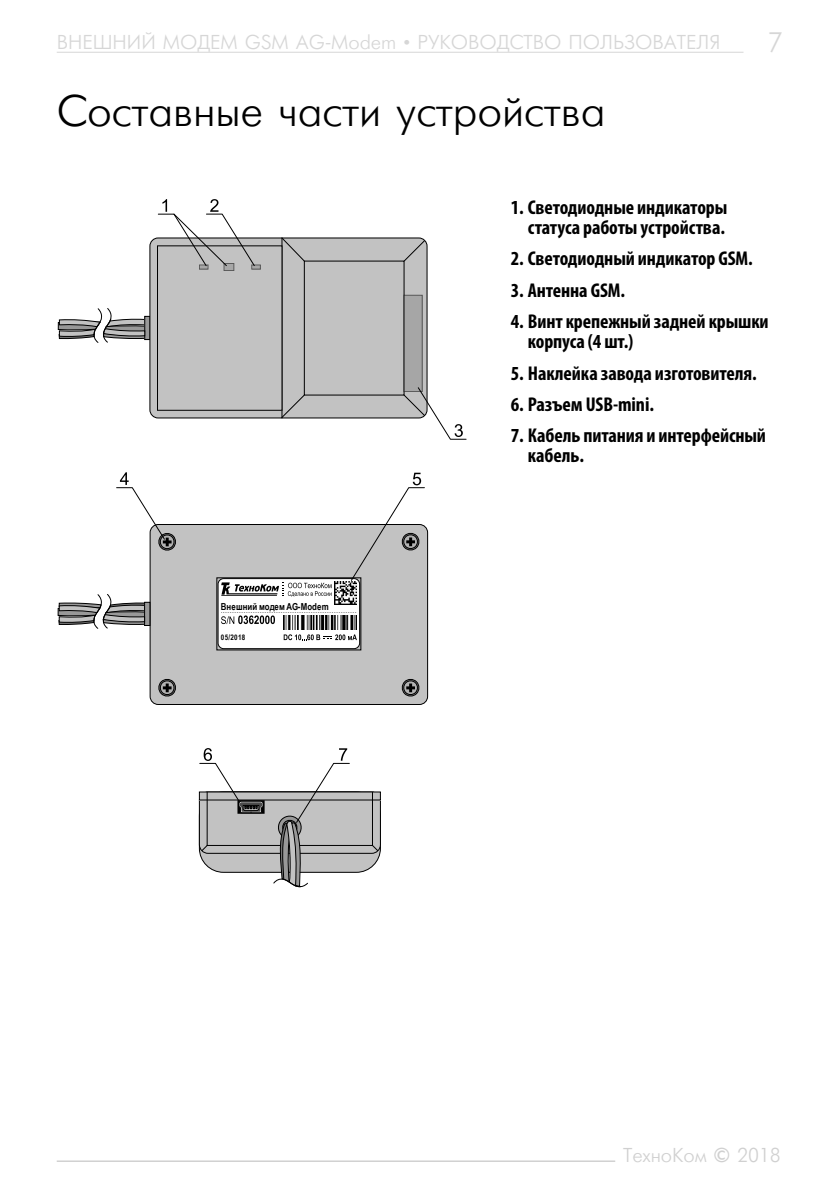
<style>
.page{position:relative;width:840px;height:1191px;background:#fff}
.page>*{position:absolute;margin:0;border:0;box-sizing:border-box;transform-origin:0 0}
.t1{font:44px "Futuris Cyrillic";letter-spacing:-.005em;color:#000}
.t2{font:28px "Futuris Cyrillic";color:#d6d6d6}
.t3{font:700 condensed 20px/20px "Myriad Pro";letter-spacing:-.005em;color:#000}
.t4{font:20px "Futuris Cyrillic";color:#d6d6d6}
.t5{font:20px "Futuris Cyrillic";letter-spacing:-.005em;color:#d0d0d0}
.t6{font:700 9.6px "Arial Narrow";letter-spacing:.005em;color:#000}
.t7{font:700 7.6px "Arial Narrow";letter-spacing:.045em;color:#000}
</style>
<div class="page">
<hr style="left:57px;top:52px;width:686px;height:1px;background:#d6d6d6">
<hr style="left:57px;top:1160px;width:558px;height:2px;background:#d0d0d0">
<div style="left:145px;top:316px;width:5px;height:23px;background:#989898"></div>
<div style="left:144px;top:316px;width:6px;height:24px;border:1px solid #000"></div>
<svg style="left:58px;top:308px;width:88px;height:35px"></svg>
<div style="left:150px;top:524px;width:277px;height:180px;background:#c2c2c2;border-radius:8px"></div>
<div style="left:150px;top:524px;width:278px;height:181px;border:1px solid #000;border-radius:8px"></div>
<svg style="left:158px;top:679px;width:18px;height:18px"></svg>
<svg style="left:401px;top:679px;width:19px;height:18px"></svg>
<div style="left:218px;top:578px;width:141px;height:70px;background:#fff;border-radius:6px"></div>
<div style="left:218px;top:578px;width:141px;height:71px;border:1px solid #000;border-radius:6px"></div>
<svg style="left:283px;top:634px;width:74px;height:6px"></svg>
<svg style="left:221px;top:612px;width:136px;height:12px"></svg>
<img style="left:334px;top:581px;width:23px;height:23px">
<img style="left:283px;top:615px;width:74px;height:14px">
<svg style="left:221px;top:582px;width:110px;height:15px"></svg>
<div style="left:150px;top:238px;width:277px;height:180px;background:#c2c2c2;border-radius:8px"></div>
<div style="left:149px;top:238px;width:278px;height:180px;border:1px solid #000;border-radius:8px"></div>
<svg style="left:403px;top:240px;width:22px;height:22px"></svg>
<svg style="left:280px;top:394px;width:25px;height:25px"></svg>
<svg style="left:281px;top:237px;width:24px;height:25px"></svg>
<div style="left:157px;top:245px;width:125px;height:166px;border:1px solid #000"></div>
<div style="left:144px;top:602px;width:6px;height:23px;background:#989898"></div>
<div style="left:199px;top:792px;width:181px;height:80px;background:#c2c2c2;border-radius:24px"></div>
<div style="left:199px;top:792px;width:181px;height:61px;background:#c2c2c2;border-radius:9px"></div>
<div style="left:199px;top:791px;width:181px;height:62px;border:1px solid #000;border-radius:9px"></div>
<div style="left:199px;top:792px;width:181px;height:8px;background:#c2c2c2"></div>
<div style="left:199px;top:791px;width:181px;height:9px;border:1px solid #000"></div>
<hr style="left:207px;top:792px;width:1px;height:53px;background:#000">
<hr style="left:372px;top:792px;width:1px;height:53px;background:#000">
<hr style="left:207px;top:845px;width:165px;height:1px;background:#000">
<svg style="left:371px;top:844px;width:7px;height:7px"></svg>
<svg style="left:201px;top:844px;width:7px;height:7px"></svg>
<div style="left:237px;top:800px;width:27px;height:13px;background:#000"></div>
<div style="left:404px;top:295px;width:18px;height:96px;background:#a6a6a6"></div>
<svg style="left:157px;top:199px;width:103px;height:70px"></svg>
<svg style="left:403px;top:386px;width:63px;height:54px"></svg>
<svg style="left:116px;top:472px;width:61px;height:80px"></svg>
<svg style="left:58px;top:594px;width:88px;height:35px"></svg>
<svg style="left:350px;top:473px;width:75px;height:109px"></svg>
<svg style="left:199px;top:748px;width:64px;height:65px"></svg>
<svg style="left:272px;top:748px;width:78px;height:139px"></svg>
<p class="t4" style="left:57px;top:32px;width:664px">ВНЕШНИЙ МОДЕМ GSM AG-Modem • РУКОВОДСТВО ПОЛЬЗОВАТЕЛЯ</p>
<h2 class="t2" style="left:767px;top:28px;width:17px">7</h2>
<h1 class="t1" style="left:56px;top:88px;width:550px">Составные части устройства</h1>
<p class="t6" style="left:221px;top:600px;width:109px">Внешний модемAG-Modem</p>
<p class="t7" style="left:221px;top:631px;width:26px">05/2018</p>
<p class="t3" style="left:510px;top:197px;width:218px;text-align:right">1. Светодиодные индикаторы статуса работы устройства.</p>
<p class="t3" style="left:510px;top:248px;width:243px">2. Светодиодный индикатор GSM.</p>
<p class="t3" style="left:510px;top:280px;width:116px">3. Антенна GSM.</p>
<p class="t3" style="left:527px;top:311px;width:242px;text-indent:-17px">4. Винт крепежный задней крышки корпуса (4 шт.)</p>
<p class="t3" style="left:510px;top:362px;width:247px">5. Наклейка завода изготовителя.</p>
<p class="t3" style="left:510px;top:394px;width:145px">6. Разъем USB-mini.</p>
<p class="t3" style="left:527px;top:425px;width:239px;text-indent:-17px">7. Кабель питания и интерфейсный кабель.</p>
<p class="t5" style="left:622px;top:1145px;width:159px">ТехноКом © 2018</p>
</div>
